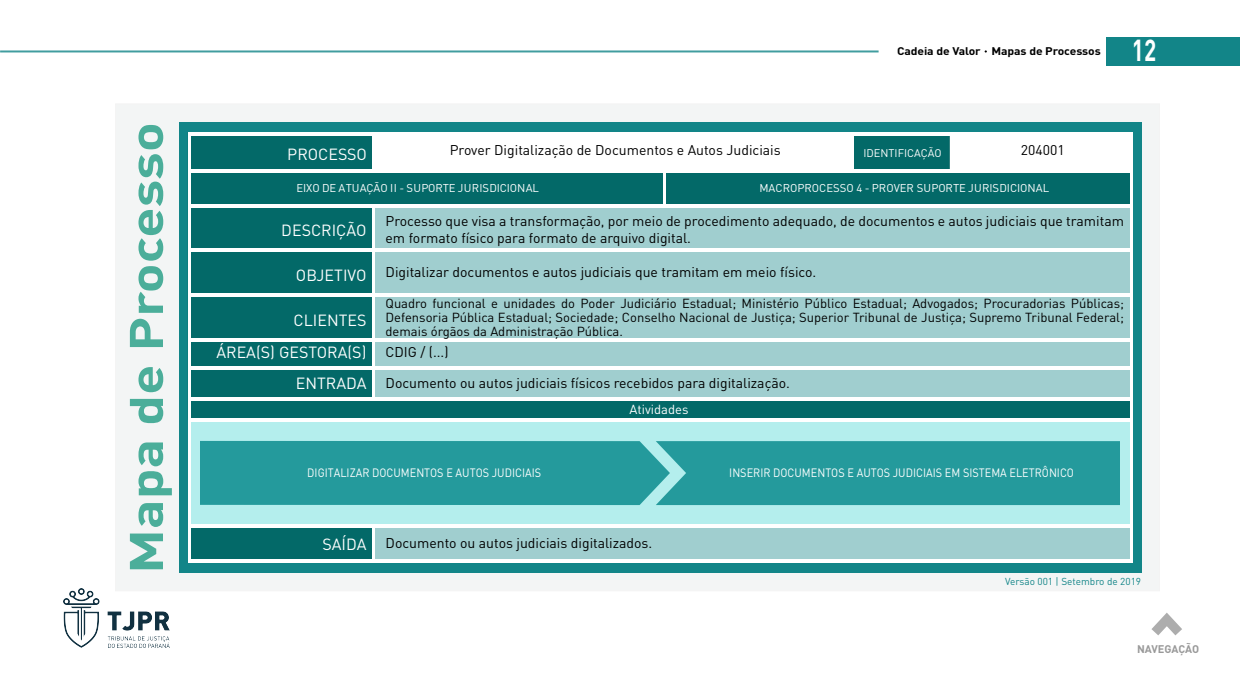
<style>
.page{position:relative;width:1240px;height:698px;background:#fff}
.page>*{position:absolute;margin:0;border:0;box-sizing:border-box;transform-origin:0 0}
.t1{font:700 46.5px "DIN Pro";color:#4bae9a;scale:1.19 1}
.t2{font:700 30px "DIN Pro";color:#fff;scale:.75 1}
.t3{font:16px/32.8px "DIN Pro";color:#fff;text-align:right}
.t4{font:14px/16.8px "DIN Pro";color:#000}
.t5{font:13px/14px "DIN Pro";color:#000;text-align:justify}
.t6{font:13px "DIN Pro";color:#fff}
.t7{font:12px "DIN Pro";color:#fff;scale:.91 1}
.t8{font:11.3px "DIN Pro";color:#fff}
.t9{font:700 11px "DIN Pro";letter-spacing:-.01em;color:#000;scale:1.1 1}
.t10{font:11px "DIN Pro";color:#fff}
.t11{font:700 11px "DIN Pro";letter-spacing:-.005em;color:#999}
.t12{font:10px "DIN Pro";color:#128588}
</style>
<div class="page">
<img style="left:64px;top:588px;width:106px;height:60px">
<svg style="left:1151px;top:613px;width:31px;height:22px"></svg>
<hr style="left:0;top:50px;width:879px;height:2px;background:#128588">
<div style="left:1107px;top:37px;width:133px;height:29px;background:#128588"></div>
<div style="left:115px;top:103px;width:1045px;height:488px;background:#f3f5f5"></div>
<div style="left:179px;top:122px;width:963px;height:451px;background:#128588"></div>
<svg style="left:191px;top:135px;width:939px;height:283px;background:#73b0b0"></svg>
<div style="left:188px;top:421px;width:945px;height:107px;background:#b4eeed"></div>
<div style="left:188px;top:525px;width:186px;height:38px;background:#036968"></div>
<div style="left:373px;top:525px;width:760px;height:38px;background:#a0cecf"></div>
<hr style="left:188px;top:132px;width:945px;height:3px;background:#fff">
<hr style="left:188px;top:169px;width:945px;height:3px;background:#fff">
<hr style="left:188px;top:560px;width:945px;height:3px;background:#fff">
<hr style="left:1130px;top:132px;width:3px;height:431px;background:#fff">
<hr style="left:188px;top:132px;width:3px;height:431px;background:#fff">
<hr style="left:372px;top:132px;width:4px;height:40px;background:#fff">
<svg style="left:372px;top:528px;width:4px;height:32px"></svg>
<hr style="left:852px;top:132px;width:2px;height:40px;background:#fff">
<hr style="left:664px;top:169px;width:2px;height:38px;background:#fff">
<hr style="left:950px;top:132px;width:4px;height:40px;background:#fff">
<svg style="left:372px;top:208px;width:4px;height:189px"></svg>
<hr style="left:188px;top:248px;width:945px;height:3px;background:#fff">
<hr style="left:188px;top:204px;width:945px;height:4px;background:#fff">
<hr style="left:188px;top:293px;width:945px;height:3px;background:#fff">
<hr style="left:188px;top:338px;width:945px;height:3px;background:#fff">
<hr style="left:188px;top:367px;width:945px;height:3px;background:#fff">
<hr style="left:188px;top:397px;width:945px;height:3px;background:#fff">
<hr style="left:188px;top:418px;width:945px;height:3px;background:#fff">
<hr style="left:188px;top:525px;width:945px;height:3px;background:#fff">
<div style="left:200px;top:441px;width:920px;height:64px;background:#249a9c"></div>
<h1 class="t1" style="left:115px;top:574px;width:381px;rotate:-90deg">Mapa de Processo</h1>
<p class="t3" style="left:287px;top:137px;width:81px">PROCESSO</p>
<p class="t9" style="left:897px;top:44px;width:187px">Cadeia de Valor Mapas de Processos</p>
<h2 class="t2" style="left:1132px;top:30px;width:34px">12</h2>
<p class="t4" style="left:450px;top:141px;width:333px">Prover Digitalização de Documentos e Autos Judiciais</p>
<p class="t4" style="left:1021px;top:141px;width:45px">204001</p>
<p class="t10" style="left:863px;top:146px;width:80px">IDENTIFICAÇÃO</p>
<p class="t8" style="left:296px;top:180px;width:244px">EIXO DE ATUAÇÃO II - SUPORTE JURISDICIONAL</p>
<p class="t8" style="left:759px;top:180px;width:291px">MACROPROCESSO 4 - PROVER SUPORTE JURISDICIONAL</p>
<p class="t3" style="left:281px;top:213px;width:87px">DESCRIÇÃO</p>
<p class="t3" style="left:296px;top:258px;width:72px">OBJETIVO</p>
<p class="t3" style="left:216px;top:303px;width:152px">CLIENTES<br>ÁREA(S) GESTORA(S)</p>
<p class="t3" style="left:296px;top:366px;width:72px">ENTRADA</p>
<p class="t4" style="left:386px;top:212px;width:740px">Processo que visa a transformação, por meio de procedimento adequado, de documentos e autos judiciais que tramitam em formato físico para formato de arquivo digital.</p>
<p class="t4" style="left:386px;top:263px;width:432px">Digitalizar documentos e autos judiciais que tramitam em meio físico.</p>
<p class="t5" style="left:386px;top:296px;width:740px">Quadro funcional e unidades do Poder Judiciário Estadual; Ministério Público Estadual; Advogados; Procuradorias Públicas; Defensoria Pública Estadual; Sociedade; Conselho Nacional de Justiça; Superior Tribunal de Justiça; Supremo Tribunal Federal; demais órgãos da Administração Pública.</p>
<p class="t4" style="left:386px;top:343px;width:65px">CDIG / (...)</p>
<p class="t4" style="left:386px;top:374px;width:406px">Documento ou autos judiciais físicos recebidos para digitalização.</p>
<p class="t6" style="left:630px;top:401px;width:60px">Atividades</p>
<p class="t7" style="left:307px;top:464px;width:259px">DIGITALIZAR DOCUMENTOS E AUTOS JUDICIAIS</p>
<p class="t7" style="left:729px;top:464px;width:380px">INSERIR DOCUMENTOS E AUTOS JUDICIAIS EM SISTEMA ELETRÔNICO</p>
<p class="t3" style="left:322px;top:527px;width:46px">SAÍDA</p>
<p class="t4" style="left:386px;top:534px;width:268px">Documento ou autos judiciais digitalizados.</p>
<p class="t12" style="left:1005px;top:574px;width:138px">Versão 001 | Setembro de 2019</p>
<p class="t11" style="left:1137px;top:642px;width:64px">NAVEGAÇÃO</p>
</div>
